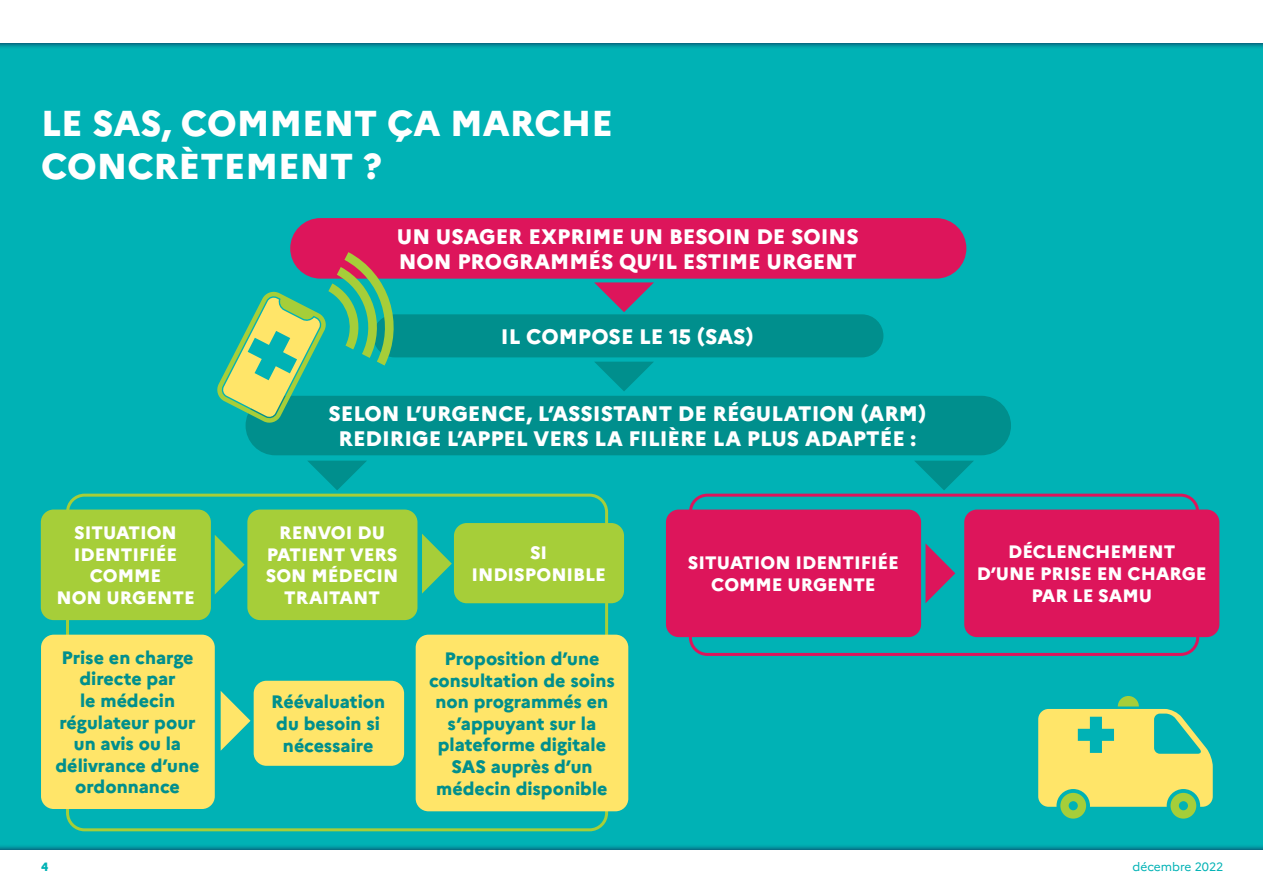
<style>
.page{position:relative;width:1263px;height:893px;background:#fff}
.page>*{position:absolute;margin:0;border:0;box-sizing:border-box;transform-origin:0 0}
.t1{font:800 36px/43.2px "Marianne";color:#fff}
.t2{font:800 21px/25.2px "Marianne";color:#fff}
.t3{font:800 18px/21.6px "Marianne";color:#008f8d;text-align:center}
.t4{font:800 18px/21.6px "Marianne";color:#fff;text-align:center}
.t5{font:12px "Marianne";color:#00b2b5}
.t6{font:800 12px "Marianne";color:#00b2b5}
</style>
<div class="page">
<div style="left:0;top:17px;width:1263px;height:859px;background:#00b2b5"></div>
<svg style="left:0;top:43px;width:1263px;height:4px;background:#048696"></svg>
<div style="left:0;top:0;width:1263px;height:43px;background:#fff"></div>
<svg style="left:0;top:846px;width:1263px;height:4px;background:#038a98"></svg>
<div style="left:0;top:850px;width:1263px;height:43px;background:#fff"></div>
<svg style="left:1038px;top:696px;width:175px;height:123px"></svg>
<div style="left:689px;top:494px;width:510px;height:162px;border:3px solid #dd155b;border-radius:17px"></div>
<div style="left:66px;top:494px;width:542px;height:337px;border:3px solid #a6ce39;border-radius:17px"></div>
<div style="left:41px;top:635px;width:174px;height:174px;background:#ffe569;border-radius:13px"></div>
<div style="left:290px;top:218px;width:676px;height:61px;background:#dd155b;border-radius:30px"></div>
<div style="left:373px;top:314px;width:510px;height:43px;background:#008f8d;border-radius:22px"></div>
<div style="left:246px;top:396px;width:765px;height:59px;background:#008f8d;border-radius:30px"></div>
<div style="left:41px;top:510px;width:170px;height:110px;background:#a6ce39;border-radius:13px"></div>
<div style="left:454px;top:523px;width:170px;height:80px;background:#a6ce39;border-radius:13px"></div>
<div style="left:247px;top:510px;width:170px;height:110px;background:#a6ce39;border-radius:13px"></div>
<div style="left:666px;top:510px;width:255px;height:127px;background:#dd155b;border-radius:13px"></div>
<div style="left:964px;top:510px;width:255px;height:127px;background:#dd155b;border-radius:13px"></div>
<div style="left:254px;top:681px;width:150px;height:85px;background:#ffe569;border-radius:13px"></div>
<div style="left:416px;top:635px;width:212px;height:176px;background:#ffe569;border-radius:13px"></div>
<svg style="left:217px;top:252px;width:188px;height:172px"></svg>
<svg style="left:215px;top:535px;width:30px;height:60px"></svg>
<svg style="left:422px;top:534px;width:30px;height:60px"></svg>
<svg style="left:221px;top:691px;width:29px;height:60px"></svg>
<svg style="left:594px;top:282px;width:60px;height:30px"></svg>
<svg style="left:925px;top:543px;width:30px;height:60px"></svg>
<svg style="left:595px;top:362px;width:58px;height:29px"></svg>
<svg style="left:308px;top:461px;width:58px;height:29px"></svg>
<svg style="left:915px;top:461px;width:58px;height:29px"></svg>
<h1 class="t1" style="left:41px;top:101px;width:573px">LE SAS, COMMENT ÇA MARCHE<br>CONCRÈTEMENT ?</h1>
<p class="t2" style="left:397px;top:224px;width:463px">UN USAGER EXPRIME UN BESOIN DE SOINS<br>NON PROGRAMMÉS QU’IL ESTIME URGENT</p>
<p class="t2" style="left:501px;top:324px;width:254px">IL COMPOSE LE 15 (SAS)</p>
<p class="t4" style="left:56px;top:522px;width:140px">SITUATION<br>IDENTIFIÉE<br>COMME<br>NON URGENTE</p>
<p class="t3" style="left:56px;top:646px;width:145px">Prise en charge directe par<br>le médecin régulateur pour un avis ou la délivrance d’une ordonnance</p>
<p class="t2" style="left:328px;top:401px;width:599px;text-align:center">SELON L’URGENCE, L’ASSISTANT DE RÉGULATION (ARM)<br>REDIRIGE L’APPEL VERS LA FILIÈRE LA PLUS ADAPTÉE :</p>
<p class="t4" style="left:266px;top:522px;width:134px">RENVOI DU<br>PATIENT VERS<br>SON MÉDECIN<br>TRAITANT</p>
<p class="t3" style="left:271px;top:691px;width:116px">Réévaluation du besoin si nécessaire</p>
<p class="t4" style="left:471px;top:542px;width:136px">SI<br>INDISPONIBLE</p>
<p class="t3" style="left:429px;top:648px;width:187px">Proposition d’une consultation de soins non programmés en s’appuyant sur la plateforme digitale<br>SAS auprès d’un médecin disponible</p>
<p class="t4" style="left:688px;top:552px;width:213px">SITUATION IDENTIFIÉE<br>COMME URGENTE</p>
<p class="t4" style="left:977px;top:541px;width:231px">DÉCLENCHEMENT<br>D’UNE PRISE EN CHARGE<br>PAR LE SAMU</p>
<p class="t6" style="left:41px;top:859px;width:9px">4</p>
<p class="t5" style="left:1132px;top:859px;width:92px">décembre 2022</p>
</div>
